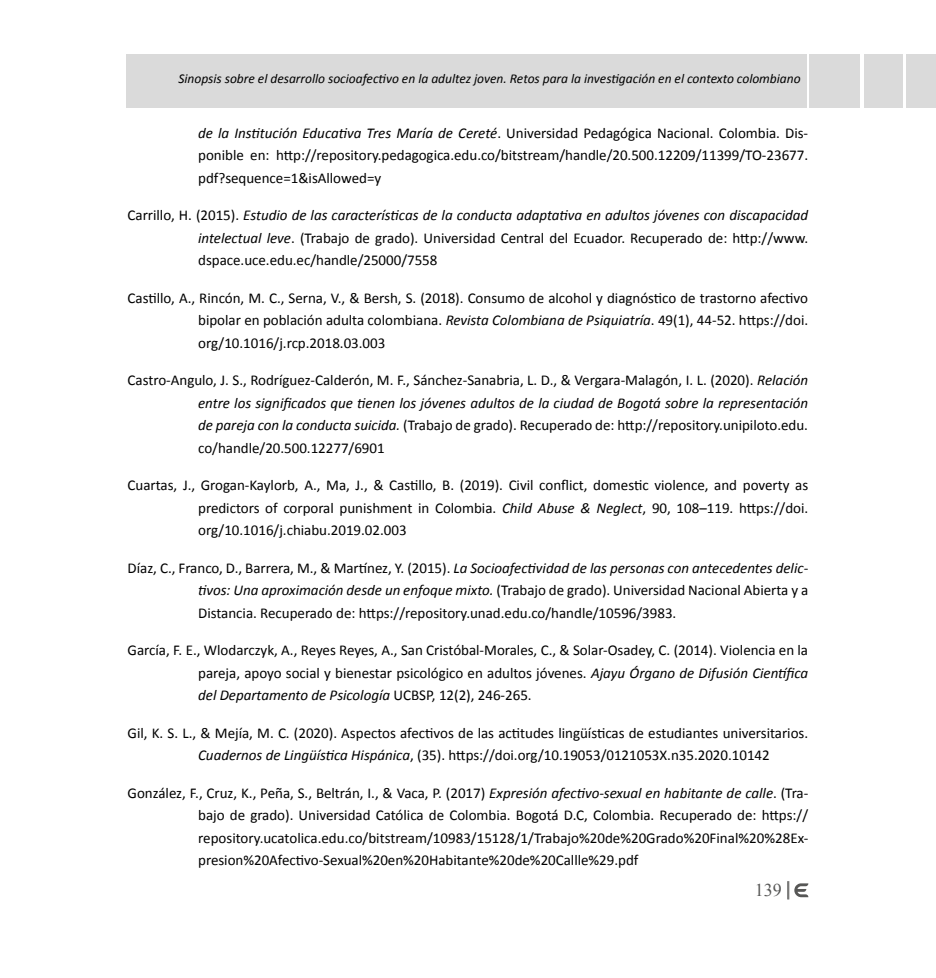
<style>
.page{position:relative;width:936px;height:978px;background:#fff}
.page>*{position:absolute;margin:0;border:0;box-sizing:border-box;transform-origin:0 0}
.t1{font:18px "Times New Roman";color:#575756}
.t2{font:15px/22.5px "Calibri";color:#000;text-align:justify}
.t3{font:italic 13.5px "Calibri";color:#000}
.s1{font-style:italic}
</style>
<div class="page">
<svg style="left:787px;top:881px;width:21px;height:18px"></svg>
<div style="left:863px;top:54px;width:39px;height:54px;background:#dadada"></div>
<div style="left:906px;top:54px;width:29px;height:54px;background:#dadada"></div>
<div style="left:809px;top:54px;width:51px;height:54px;background:#dadada"></div>
<div style="left:126px;top:54px;width:680px;height:54px;background:#dadada"></div>
<p class="t3" style="left:178px;top:70px;width:623px">Sinopsis sobre el desarrollo socioafectivo en la adultez joven. Retos para la investigación en el contexto colombiano</p>
<p class="t2" style="left:198px;top:122px;width:611px"><span class="s1">de la Institución Educativa Tres María de Cereté</span>. Universidad Pedagógica Nacional. Colombia. Dis&shy;ponible en: http://repository.pedagogica.edu.co/bitstream/handle/20.500.12209/11399/TO-23677. pdf?sequence=1&amp;isAllowed=y</p>
<p class="t2" style="left:198px;top:204px;width:611px;text-indent:-70px">Carrillo, H. (2015). <span class="s1">Estudio de las características de la conducta adaptativa en adultos jóvenes con discapacidad intelectual leve</span>. (Trabajo de grado). Universidad Central del Ecuador. Recuperado de: http://www. dspace.uce.edu.ec/handle/25000/7558</p>
<p class="t2" style="left:198px;top:287px;width:611px;text-indent:-70px">Castillo, A., Rincón, M. C., Serna, V., &amp; Bersh, S. (2018). Consumo de alcohol y diagnóstico de trastorno afectivo bipolar en población adulta colombiana. <span class="s1">Revista Colombiana de Psiquiatría</span>. 49(1), 44-52. https://doi. org/10.1016/j.rcp.2018.03.003</p>
<p class="t2" style="left:198px;top:369px;width:611px;text-indent:-70px">Castro-Angulo, J. S., Rodríguez-Calderón, M. F., Sánchez-Sanabria, L. D., &amp; Vergara-Malagón, I. L. (2020). <span class="s1">Relación entre los significados que tienen los jóvenes adultos de la ciudad de Bogotá sobre la representación de pareja con la conducta suicida.</span> (Trabajo de grado). Recuperado de: http://repository.unipiloto.edu. co/handle/20.500.12277/6901</p>
<p class="t2" style="left:198px;top:474px;width:611px;text-indent:-70px">Cuartas, J., Grogan-Kaylorb, A., Ma, J., &amp; Castillo, B. (2019). Civil conflict, domestic violence, and poverty as predictors of corporal punishment in Colombia. <span class="s1">Child Abuse &amp; Neglect</span>, 90, 108–119. https://doi. org/10.1016/j.chiabu.2019.02.003</p>
<p class="t2" style="left:198px;top:557px;width:611px;text-indent:-70px">Díaz, C., Franco, D., Barrera, M., &amp; Martínez, Y. (2015). <span class="s1">La Socioafectividad de las personas con antecedentes delic&shy;tivos: Una aproximación desde un enfoque mixto.</span> (Trabajo de grado). Universidad Nacional Abierta y a Distancia. Recuperado de: https://repository.unad.edu.co/handle/10596/3983.</p>
<p class="t2" style="left:198px;top:639px;width:611px;text-indent:-70px">García, F. E., Wlodarczyk, A., Reyes Reyes, A., San Cristóbal-Morales, C., &amp; Solar-Osadey, C. (2014). Violencia en la pareja, apoyo social y bienestar psicológico en adultos jóvenes. <span class="s1">Ajayu Órgano de Difusión Científica del Departamento de Psicología</span> UCBSP, 12(2), 246-265.</p>
<p class="t2" style="left:198px;top:722px;width:611px;text-indent:-70px">Gil, K. S. L., &amp; Mejía, M. C. (2020). Aspectos afectivos de las actitudes lingüísticas de estudiantes universitarios.<br><span class="s1">Cuadernos de Lingüística Hispánica</span>, (35). https://doi.org/10.19053/0121053X.n35.2020.10142</p>
<p class="t2" style="left:198px;top:782px;width:611px;text-indent:-70px">González, F., Cruz, K., Peña, S., Beltrán, I., &amp; Vaca, P. (2017) <span class="s1">Expresión afectivo-sexual en habitante de calle</span>. (Tra&shy;bajo de grado). Universidad Católica de Colombia. Bogotá D.C, Colombia. Recuperado de: https:// repository.ucatolica.edu.co/bitstream/10983/15128/1/Trabajo%20de%20Grado%20Final%20%28Ex&shy;presion%20Afectivo-Sexual%20en%20Habitante%20de%20Callle%29.pdf</p>
<p class="t1" style="left:754px;top:878px;width:28px">139</p>
</div>
